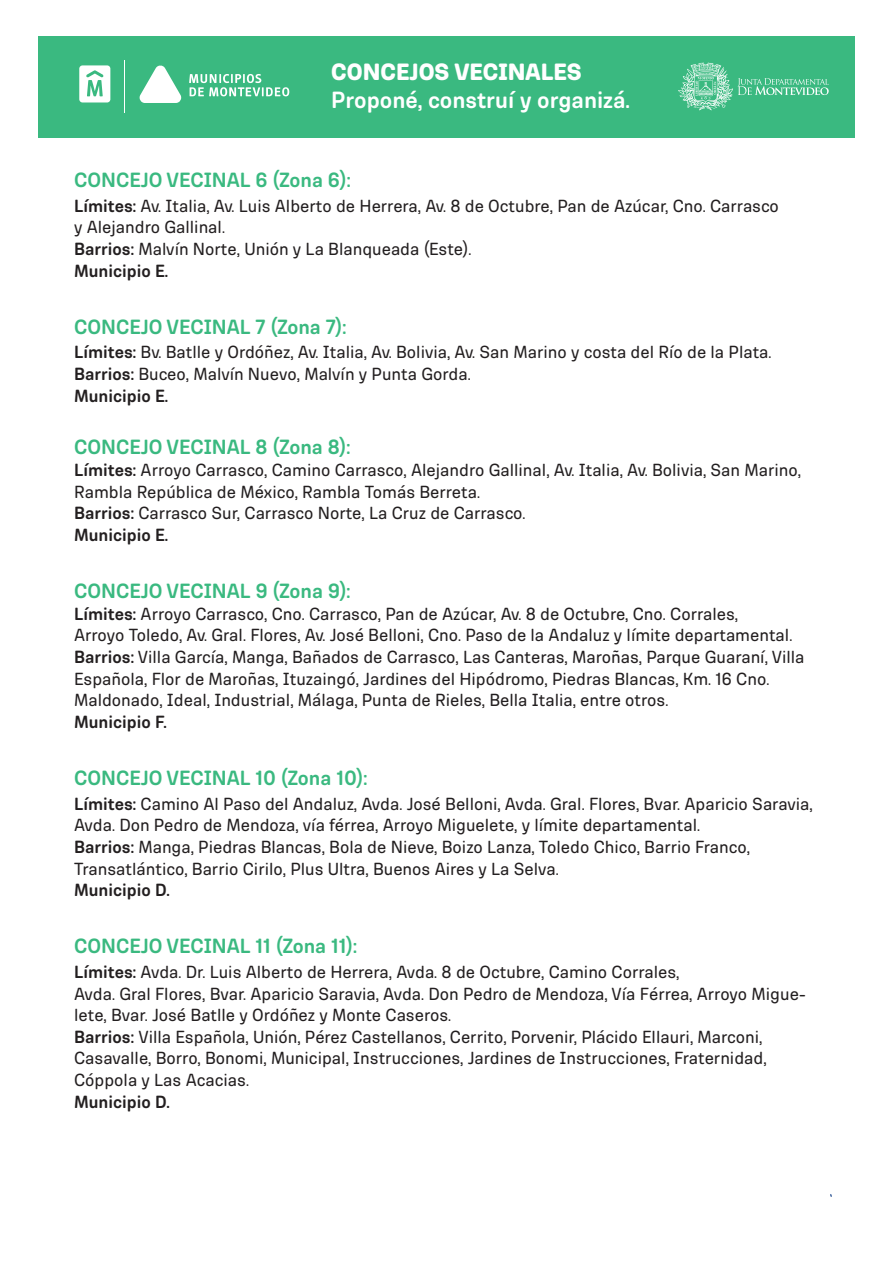
<style>
.page{position:relative;width:893px;height:1263px;background:#fff}
.page>*{position:absolute;margin:0;border:0;box-sizing:border-box;transform-origin:0 0}
.t1{font:700 23.85px "Ciudadana";color:#fff}
.t2{font:900 23.85px "Ciudadana";color:#fff}
.t3{font:700 21px "Ciudadana";color:#3ab980}
.t4{font:18px/21.6px "Ciudadana";color:#231f20}
.t5{font:700 18px "Ciudadana";color:#231f20}
.s1{font-weight:700}
</style>
<div class="page">
<div style="left:38px;top:36px;width:817px;height:101px;background:#3ab980"></div>
<hr style="left:124px;top:60px;width:1px;height:53px;background:#fff">
<svg style="left:139px;top:65px;width:43px;height:38px"></svg>
<svg style="left:189px;top:74px;width:100px;height:22px"></svg>
<svg style="left:79px;top:65px;width:31px;height:37px"></svg>
<svg style="left:678px;top:63px;width:151px;height:47px"></svg>
<h1 class="t2" style="left:331px;top:57px;width:252px">CONCEJOS VECINALES</h1>
<h1 class="t1" style="left:331px;top:86px;width:300px">Proponé, construí y organizá.</h1>
<p class="t3" style="left:74px;top:167px;width:278px">CONCEJO VECINAL 6 (Zona 6):</p>
<p class="t4" style="left:74px;top:194px;width:706px"><span class="s1">Límites:</span> Av. Italia, Av. Luis Alberto de Herrera, Av. 8 de Octubre, Pan de Azúcar, Cno. Carrasco y Alejandro Gallinal.<br><span class="s1">Barrios:</span> Malvín Norte, Unión y La Blanqueada (Este).<br><span class="s1">Municipio E.</span></p>
<p class="t3" style="left:74px;top:314px;width:274px">CONCEJO VECINAL 7 (Zona 7):</p>
<p class="t4" style="left:74px;top:341px;width:699px"><span class="s1">Límites:</span> Bv. Batlle y Ordóñez, Av. Italia, Av. Bolivia, Av. San Marino y costa del Río de la Plata.<br><span class="s1">Barrios:</span> Buceo, Malvín Nuevo, Malvín y Punta Gorda.<br><span class="s1">Municipio E.</span></p>
<p class="t3" style="left:74px;top:435px;width:278px">CONCEJO VECINAL 8 (Zona 8):</p>
<p class="t4" style="left:74px;top:459px;width:728px"><span class="s1">Límites:</span> Arroyo Carrasco, Camino Carrasco, Alejandro Gallinal, Av. Italia, Av. Bolivia, San Marino, Rambla República de México, Rambla Tomás Berreta.<br><span class="s1">Barrios:</span> Carrasco Sur, Carrasco Norte, La Cruz de Carrasco.<br><span class="s1">Municipio E.</span></p>
<p class="t3" style="left:74px;top:578px;width:278px">CONCEJO VECINAL 9 (Zona 9):</p>
<p class="t4" style="left:74px;top:602px;width:732px"><span class="s1">Límites:</span> Arroyo Carrasco, Cno. Carrasco, Pan de Azúcar, Av. 8 de Octubre, Cno. Corrales,<br>Arroyo Toledo, Av. Gral. Flores, Av. José Belloni, Cno. Paso de la Andaluz y límite departamental.<br><span class="s1">Barrios:</span> Villa García, Manga, Bañados de Carrasco, Las Canteras, Maroñas, Parque Guaraní, Villa Española, Flor de Maroñas, Ituzaingó, Jardines del Hipódromo, Piedras Blancas, Km. 16 Cno.<br>Maldonado, Ideal, Industrial, Málaga, Punta de Rieles, Bella Italia, entre otros.</p>
<p class="t5" style="left:74px;top:711px;width:94px">Municipio F.</p>
<p class="t3" style="left:74px;top:765px;width:295px">CONCEJO VECINAL 10 (Zona 10):</p>
<p class="t4" style="left:74px;top:792px;width:740px"><span class="s1">Límites:</span> Camino Al Paso del Andaluz, Avda. José Belloni, Avda. Gral. Flores, Bvar. Aparicio Saravia, Avda. Don Pedro de Mendoza, vía férrea, Arroyo Miguelete, y límite departamental.<br><span class="s1">Barrios:</span> Manga, Piedras Blancas, Bola de Nieve, Boizo Lanza, Toledo Chico, Barrio Franco, Transatlántico, Barrio Cirilo, Plus Ultra, Buenos Aires y La Selva.</p>
<p class="t5" style="left:74px;top:879px;width:97px">Municipio D.</p>
<p class="t3" style="left:74px;top:933px;width:284px">CONCEJO VECINAL 11 (Zona 11):</p>
<p class="t4" style="left:74px;top:961px;width:733px"><span class="s1">Límites:</span> Avda. Dr. Luis Alberto de Herrera, Avda. 8 de Octubre, Camino Corrales,<br>Avda. Gral Flores, Bvar. Aparicio Saravia, Avda. Don Pedro de Mendoza, Vía Férrea, Arroyo Migue&shy;lete, Bvar. José Batlle y Ordóñez y Monte Caseros.<br><span class="s1">Barrios:</span> Villa Española, Unión, Pérez Castellanos, Cerrito, Porvenir, Plácido Ellauri, Marconi, Casavalle, Borro, Bonomi, Municipal, Instrucciones, Jardines de Instrucciones, Fraternidad, Cóppola y Las Acacias.</p>
<p class="t5" style="left:74px;top:1090px;width:97px">Municipio D.</p>
</div>
